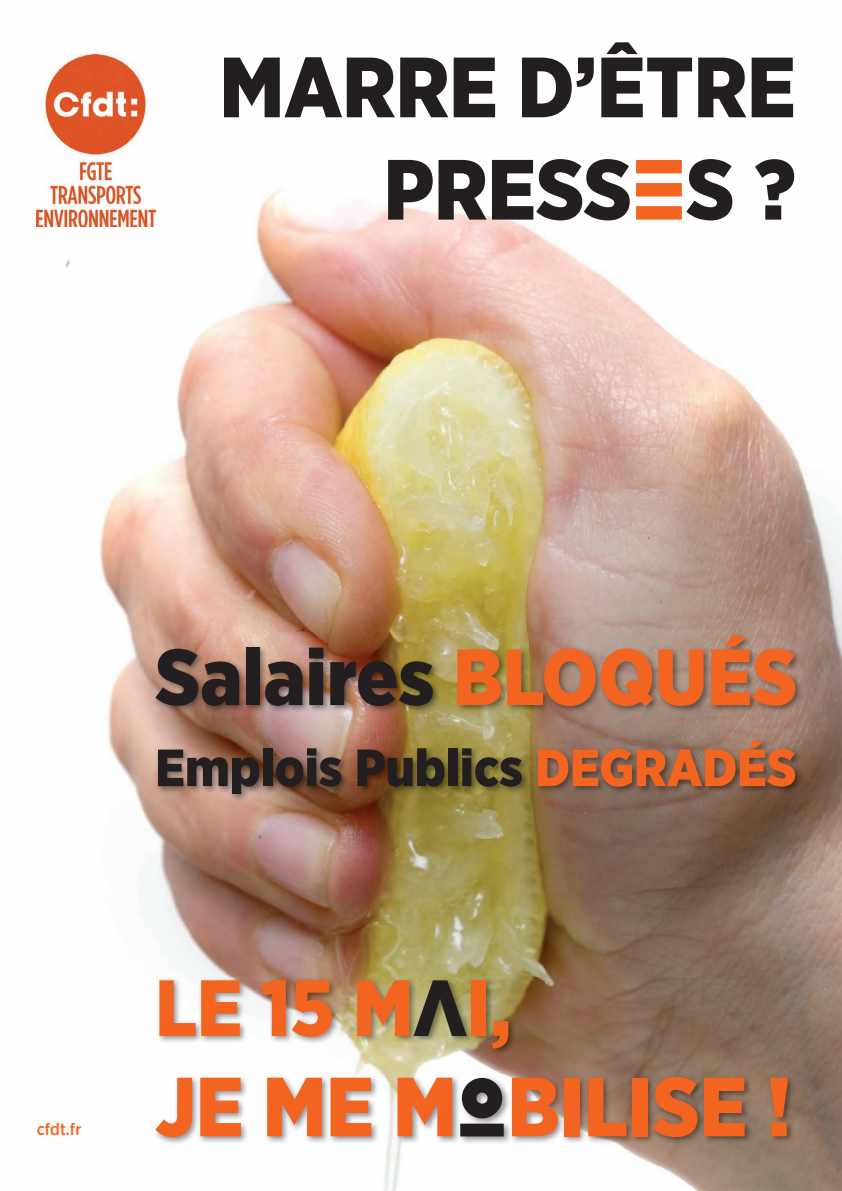
<style>
.page{position:relative;width:842px;height:1191px;background:#fff}
.page>*{position:absolute;margin:0;border:0;box-sizing:border-box;transform-origin:0 0}
.t1{font:900 85.2px/102.3px "Gotham Narrow";color:#231f20;text-align:right}
.t2{font:900 83.6px "Gotham Narrow";color:#f36421}
.t3{font:900 79.4px "Gotham Narrow";color:#f36421}
.t4{font:900 79.3px "Gotham Narrow";color:#231f20}
.t5{font:900 52.2px "Gotham Narrow";color:#231f20}
.t6{font:500 16.7px "Gotham Narrow";color:#f36421}
.s1{font-family:"CFDT";font-stretch:condensed;color:#f36421}
.s2{color:#f36421}
.s3{font-family:"CFDT";font-stretch:condensed;color:#231f20}
</style>
<div class="page">
<img style="left:36px;top:54px;width:806px;height:1137px">
<img style="left:153px;top:632px;width:651px;height:170px">
<img style="left:153px;top:977px;width:643px;height:168px">
<img style="left:37px;top:55px;width:118px;height:172px">
<h1 class="t1" style="left:220px;top:35px;width:578px">MARRE D’ÊTRE<br>PRESS<span class="s1">E</span>S ?</h1>
<h3 class="t4" style="left:155px;top:625px;width:643px">Salaires <span class="s2">BLOQUÉS</span></h3>
<p class="t5" style="left:155px;top:733px;width:643px">Emplois Publics <span class="s2">DEGRADÉS</span></p>
<p class="t6" style="left:37px;top:1118px;width:46px">cfdt.fr</p>
<h3 class="t3" style="left:155px;top:955px;width:358px">LE 15 M<span class="s3">A</span>I,</h3>
<h2 class="t2" style="left:155px;top:1051px;width:637px">JE ME M<span class="s3">O</span>BILISE !</h2>
</div>
